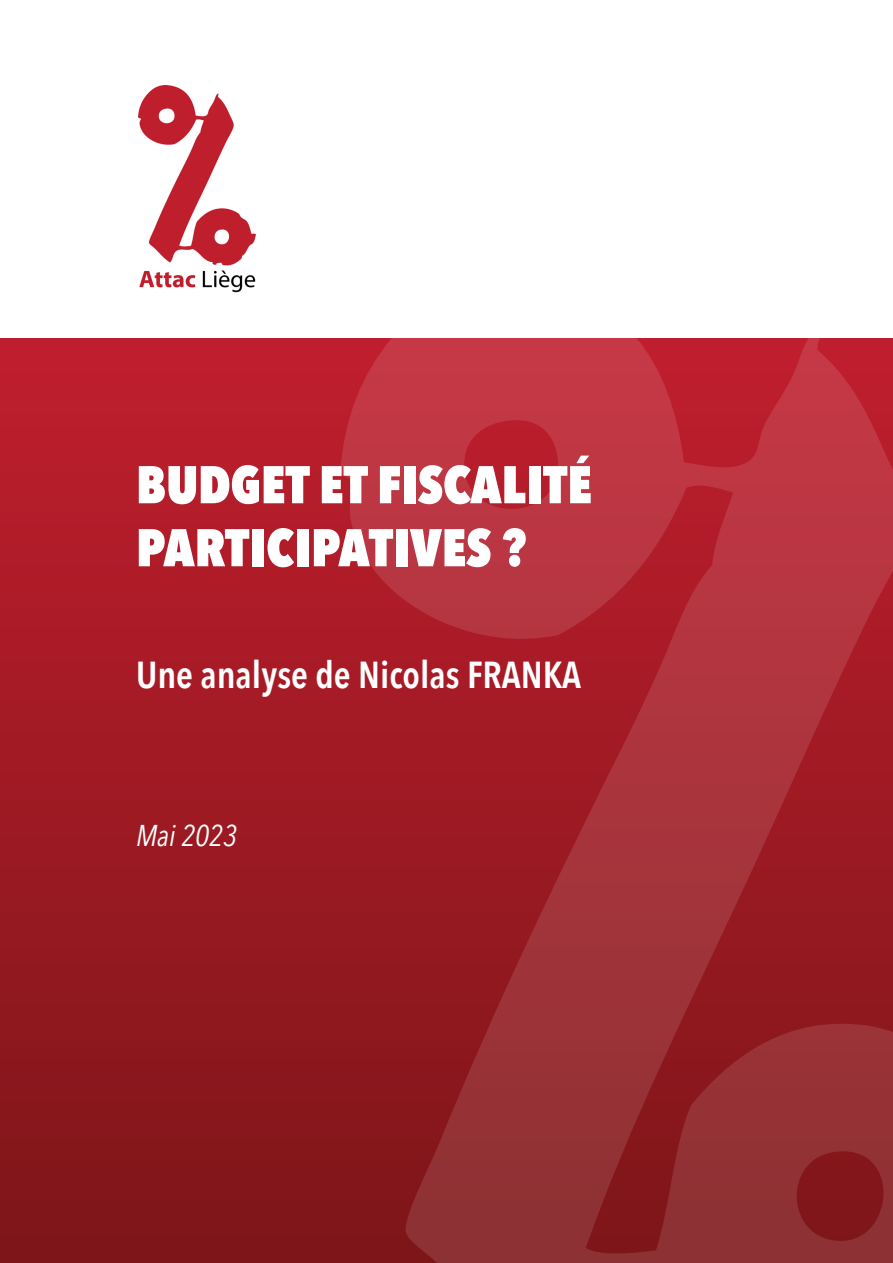
<style>
.page{position:relative;width:893px;height:1263px;background:#fff}
.page>*{position:absolute;margin:0;border:0;box-sizing:border-box;transform-origin:0 0}
.t1{font:800 52.5px/63px "Avenir Next Condensed";color:#fff}
.t2{font:600 37.5px "Avenir Next Condensed";color:#fff}
.t3{font:italic 30px "Avenir Next Condensed";color:#fff}
</style>
<div class="page">
<div style="left:0;top:338px;width:893px;height:925px;background:linear-gradient(to bottom,#c01e2e,#7d1619)"></div>
<svg style="left:340px;top:338px;width:553px;height:925px"></svg>
<img style="left:139px;top:85px;width:116px;height:208px">
<p class="t1" style="left:136px;top:453px;width:457px">BUDGET ET FISCALITÉ<br>PARTICIPATIVES ?</p>
<p class="t2" style="left:136px;top:643px;width:447px">Une analyse de Nicolas FRANKA</p>
<p class="t3" style="left:136px;top:818px;width:103px">Mai 2023</p>
</div>
